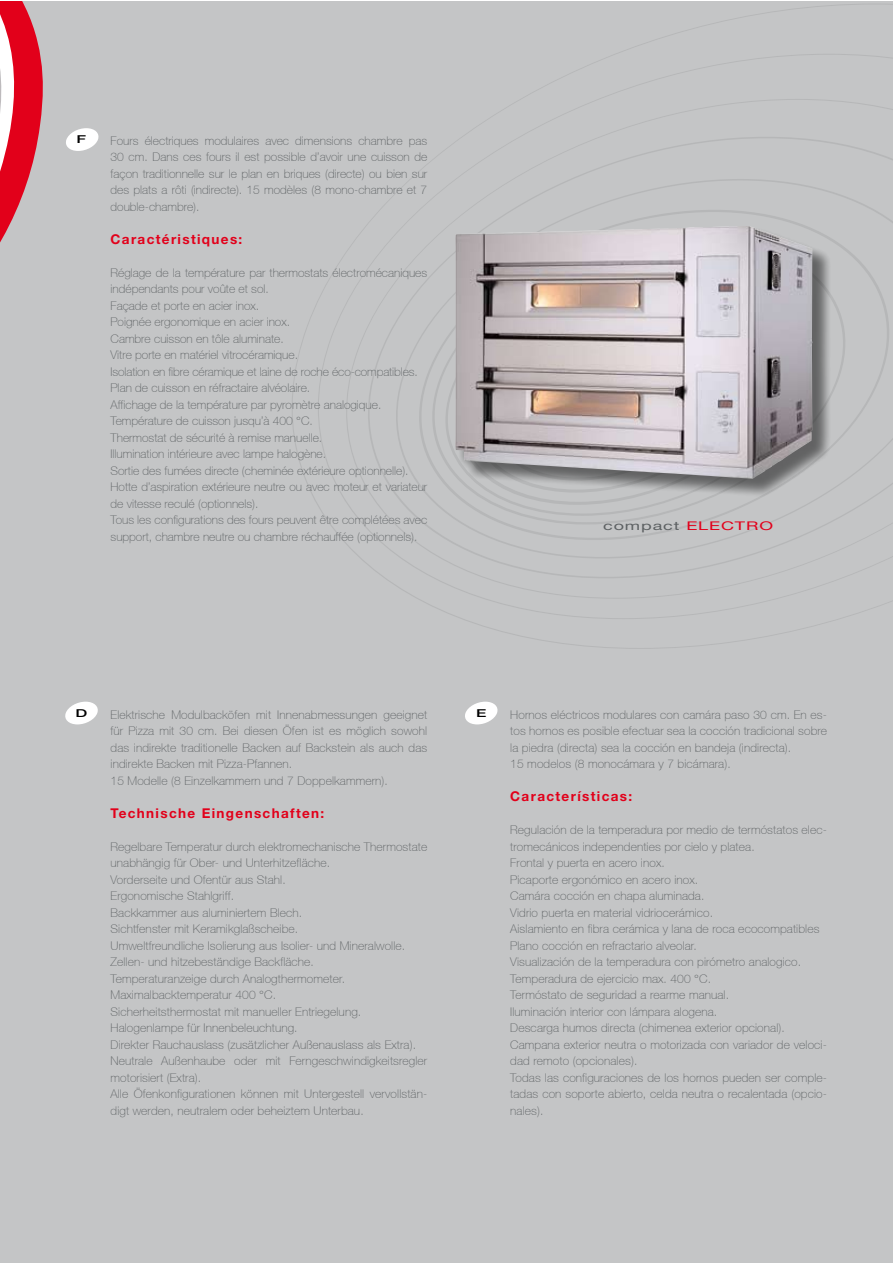
<style>
.page{position:relative;width:893px;height:1263px;background:#fff}
.page>*{position:absolute;margin:0;border:0;box-sizing:border-box;transform-origin:0 0}
.t1{font:700 13.5px "Helvetica Neue";letter-spacing:.1em;color:#e2001a}
.t2{font:100 12px/16.5px "Helvetica 35";letter-spacing:.01em;color:#5d6163}
.t3{font:12px "Helvetica Neue";letter-spacing:.05em;color:#5d6163;scale:1.5 1}
.t4{font:500 10.95px "Helvetica Neue";color:#000;scale:1.5 1}
.s1{color:#e2001a}
</style>
<div class="page">
<div style="left:0;top:1px;width:892px;height:1262px;background:#c4c5c6"></div>
<svg style="left:292px;top:4px;width:600px;height:645px"></svg>
<svg style="left:65px;top:702px;width:33px;height:22px"></svg>
<svg style="left:465px;top:702px;width:33px;height:22px"></svg>
<svg style="left:0;top:1px;width:99px;height:242px"></svg>
<div style="left:456px;top:227px;width:375px;height:271px;background:#000;opacity:.5"></div>
<img style="left:455px;top:226px;width:358px;height:253px">
<p class="t4" style="left:77px;top:133px;width:8px">F</p>
<p class="t2" style="left:111px;top:133px;width:318px;text-align:justify">Fours électriques modulaires avec dimensions chambre pas 30 cm. Dans ces fours il est possible d’avoir une cuisson de façon traditionnelle sur le plan en briques (directe) ou bien sur des plats a rôti (indirecte). 15 modèles (8 mono-chambre et 7 double-chambre).</p>
<p class="t1" style="left:111px;top:230px;width:133px">Caractéristiques:</p>
<p class="t2" style="left:111px;top:265px;width:318px">Réglage de la température par thermostats électromécaniques indépendants pour voûte et sol.<br>Façade et porte en acier inox.<br>Poignée ergonomique en acier inox.<br>Cambre cuisson en tôle aluminate.<br>Vitre porte en matériel vitrocéramique.<br>Isolation en fibre céramique et laine de roche éco-compatibles.<br>Plan de cuisson en réfractaire alvéolaire.<br>Affichage de la température par pyromètre analogique.<br>Température de cuisson jusqu’à 400 °C.<br>Thermostat de sécurité à remise manuelle.<br>Illumination intérieure avec lampe halogène.<br>Sortie des fumées directe (cheminée extérieure optionnelle).<br>Hotte d’aspiration extérieure neutre ou avec moteur et variateur de vitesse reculé (optionnels).<br>Tous les configurations des fours peuvent être complétées avec support, chambre neutre ou chambre réchauffée (optionnels).</p>
<p class="t3" style="left:603px;top:519px;width:115px">compact <span class="s1">ELECTRO</span></p>
<p class="t4" style="left:76px;top:707px;width:9px">D</p>
<p class="t2" style="left:111px;top:707px;width:318px">Elektrische Modulbacköfen mit Innenabmessungen geeignet für Pizza mit 30 cm. Bei diesen Öfen ist es möglich sowohl das indirekte traditionelle Backen auf Backstein als auch das indirekte Backen mit Pizza-Pfannen.<br>15 Modelle (8 Einzelkammern und 7 Doppelkammern).</p>
<p class="t1" style="left:111px;top:804px;width:215px">Technische Eingenschaften:</p>
<p class="t2" style="left:111px;top:839px;width:318px">Regelbare Temperatur durch elektromechanische Thermostate unabhängig für Ober- und Unterhitzefläche.<br>Vorderseite und Ofentür aus Stahl.<br>Ergonomische Stahlgriff.<br>Backkammer aus aluminiertem Blech.<br>Sichtfenster mit Keramikglaßscheibe.<br>Umweltfreundliche Isolierung aus Isolier- und Mineralwolle.<br>Zellen- und hitzebeständige Backfläche.<br>Temperaturanzeige durch Analogthermometer.<br>Maximalbacktemperatur 400 °C.<br>Sicherheitsthermostat mit manueller Entriegelung.<br>Halogenlampe für Innenbeleuchtung.<br>Direkter Rauchauslass (zusätzlicher Außenauslass als Extra).<br>Neutrale Außenhaube oder mit Ferngeschwindigkeitsregler motorisiert (Extra).<br>Alle Öfenkonfigurationen können mit Untergestell vervollstän&shy;digt werden, neutralem oder beheiztem Unterbau.</p>
<p class="t4" style="left:476px;top:707px;width:8px">E</p>
<p class="t2" style="left:510px;top:707px;width:318px">Hornos eléctricos modulares con camára paso 30 cm. En es&shy;tos hornos es posible efectuar sea la cocción tradicional sobre la piedra (directa) sea la cocción en bandeja (indirecta).<br>15 modelos (8 monocámara y 7 bicámara).</p>
<p class="t1" style="left:510px;top:788px;width:123px">Características:</p>
<p class="t2" style="left:510px;top:823px;width:318px">Regulación de la temperadura por medio de termóstatos elec&shy;tromecánicos independenties por cielo y platea.<br>Frontal y puerta en acero inox.<br>Picaporte ergonómico en acero inox.<br>Camára cocción en chapa aluminada.<br>Vidrio puerta en material vidriocerámico.<br>Aislamiento en fibra cerámica y lana de roca ecocompatibles Plano cocción en refractario alveolar.<br>Visualización de la temperadura con pirómetro analogico.<br>Temperadura de ejercicio max. 400 °C.<br>Termóstato de seguridad a rearme manual.<br>Iluminación interior con lámpara alogena.<br>Descarga humos directa (chimenea exterior opcional).<br>Campana exterior neutra o motorizada con variador de veloci&shy;dad remoto (opcionales).<br>Todas las configuraciones de los hornos pueden ser comple&shy;tadas con soporte abierto, celda neutra o recalentada (opcio&shy;nales).</p>
</div>
